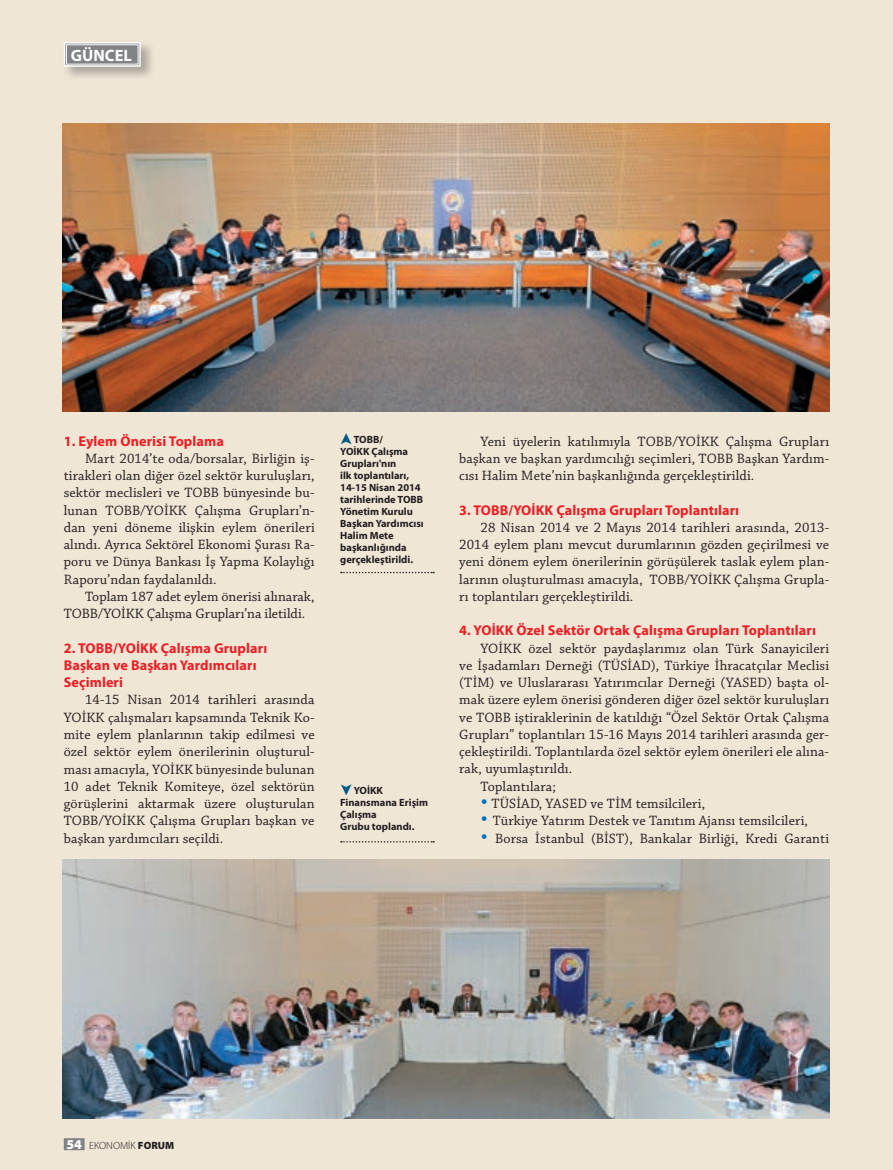
<style>
.page{position:relative;width:893px;height:1170px;background:#fff}
.page>*{position:absolute;margin:0;border:0;box-sizing:border-box;transform-origin:0 0}
.t1{font:700 16.5px "Myriad Pro";color:#fff}
.t2{font:14.25px/17.2px "Chaparral Pro";letter-spacing:.01em;color:#231f20;text-align:justify}
.t3{font:700 14.25px/17.2px "Myriad Pro";letter-spacing:.01em;color:#ee1d23}
.t4{font:700 10.5px/12px "Myriad Pro";color:#231f20}
.t5{font:300 10.5px "Myriad Pro";color:#231f20}
.s1{color:#005a88}
.s2{font-family:"Retina Display";font-weight:500;font-size:18px;color:#0072bc}
.s3{font-weight:900;font-size:13.5px;color:#fff}
.s4{font-weight:900}
</style>
<div class="page">
<div style="left:0;top:0;width:893px;height:1169px;background:#f0e6d6"></div>
<svg style="left:63px;top:42px;width:78px;height:25px;background:#a1a2a4"></svg>
<div style="left:64px;top:1138px;width:21px;height:12px;background:#808285"></div>
<img style="left:63px;top:123px;width:766px;height:288px">
<img style="left:63px;top:859px;width:766px;height:259px">
<svg style="left:341px;top:571px;width:93px;height:2px"></svg>
<svg style="left:341px;top:841px;width:93px;height:1px"></svg>
<p class="t1" style="left:71px;top:49px;width:62px">GÜNCEL</p>
<p class="t3" style="left:64px;top:433px;width:162px">1. Eylem Önerisi Toplama</p>
<p class="t2" style="left:64px;top:451px;width:252px;text-indent:21px">Mart 2014’te oda/borsalar, Birliğin iş&shy;tirakleri olan diğer özel sektör kuruluşları, sektör meclisleri ve TOBB bünyesinde bu&shy;lunan TOBB/YOİKK Çalışma Grupları’n&shy;dan yeni döneme ilişkin eylem önerileri alındı. Ayrıca Sektörel Ekonomi Şurası Ra&shy;poru ve Dünya Bankası İş Yapma Kolaylığı Raporu’ndan faydalanıldı.</p>
<p class="t2" style="left:64px;top:588px;width:252px;text-indent:21px">Toplam 187 adet eylem önerisi alınarak,<br>TOBB/YOİKK Çalışma Grupları’na iletildi.</p>
<p class="t3" style="left:64px;top:640px;width:205px">2. TOBB/YOİKK Çalışma Grupları<br>Başkan ve Başkan Yardımcıları<br>Seçimleri</p>
<p class="t2" style="left:64px;top:692px;width:252px;text-indent:21px">14-15 Nisan 2014 tarihleri arasında YOİKK çalışmaları kapsamında Teknik Ko&shy;mite eylem planlarının takip edilmesi ve özel sektör eylem önerilerinin oluşturul&shy;ması amacıyla, YOİKK bünyesinde bulunan 10 adet Teknik Komiteye, özel sektörün görüşlerini aktarmak üzere oluşturulan TOBB/YOİKK Çalışma Grupları başkan ve başkan yardımcıları seçildi.</p>
<p class="t4" style="left:340px;top:434px;width:85px;text-indent:14px">TOBB/<br>YOİKK Çalışma<br>Grupları'nın<br>ilk toplantıları,<br>14-15 Nisan 2014 tarihlerinde TOBB<br>Yönetim Kurulu<br>Başkan Yardımcısı<br>Halim Mete başkanlığında gerçekleştirildi.</p>
<p class="t4" style="left:340px;top:784px;width:89px"><span class="s1">■</span>YOİKK<br>Finansmana Erişim<br>Çalışma<br>Grubu toplandı.</p>
<p class="t2" style="left:459px;top:433px;width:371px;text-indent:21px">Yeni üyelerin katılımıyla TOBB/YOİKK Çalışma Grupları başkan ve başkan yardımcılığı seçimleri, TOBB Başkan Yardım&shy;cısı Halim Mete’nin başkanlığında gerçekleştirildi.</p>
<p class="t3" style="left:459px;top:502px;width:281px">3. TOBB/YOİKK Çalışma Grupları Toplantıları</p>
<p class="t2" style="left:459px;top:519px;width:371px;text-indent:21px">28 Nisan 2014 ve 2 Mayıs 2014 tarihleri arasında, 2013- 2014 eylem planı mevcut durumlarının gözden geçirilmesi ve yeni dönem eylem önerilerinin görüşülerek taslak eylem plan&shy;larının oluşturulması amacıyla, TOBB/YOİKK Çalışma Grupla&shy;rı toplantıları gerçekleştirildi.</p>
<p class="t3" style="left:459px;top:623px;width:358px">4. YOİKK Özel Sektör Ortak Çalışma Grupları Toplantıları</p>
<p class="t2" style="left:480px;top:640px;width:350px">YOİKK özel sektör paydaşlarımız olan Türk Sanayicileri</p>
<p class="t2" style="left:459px;top:658px;width:371px">ve İşadamları Derneği (TÜSİAD), Türkiye İhracatçılar Meclisi</p>
<p class="t2" style="left:459px;top:675px;width:371px">(TİM) ve Uluslararası Yatırımcılar Derneği (YASED) başta ol-</p>
<p class="t2" style="left:459px;top:692px;width:371px">mak üzere eylem önerisi gönderen diğer özel sektör kuruluşları</p>
<p class="t2" style="left:459px;top:709px;width:371px">ve TOBB iştiraklerinin de katıldığı “Özel Sektör Ortak Çalışma</p>
<p class="t2" style="left:459px;top:727px;width:371px">Grupları” toplantıları 15-16 Mayıs 2014 tarihleri arasında ger-</p>
<p class="t2" style="left:459px;top:744px;width:371px">çekleştirildi. Toplantılarda özel sektör eylem önerileri ele alına-</p>
<p class="t2" style="left:459px;top:761px;width:114px">rak, uyumlaştırıldı.</p>
<p class="t2" style="left:480px;top:778px;width:77px">Toplantılara;</p>
<p class="t2" style="left:480px;top:796px;width:226px"><span class="s2">•</span> TÜSİAD, YASED ve TİM temsilcileri,</p>
<p class="t2" style="left:480px;top:813px;width:329px"><span class="s2">•</span> Türkiye Yatırım Destek ve Tanıtım Ajansı temsilcileri,</p>
<p class="t2" style="left:480px;top:830px;width:350px"><span class="s2">•</span> Borsa İstanbul (BİST), Bankalar Birliği, Kredi Garanti</p>
<p class="t5" style="left:66px;top:1140px;width:109px"><span class="s3">54</span> EKONOMİK <span class="s4">FORUM</span></p>
</div>
